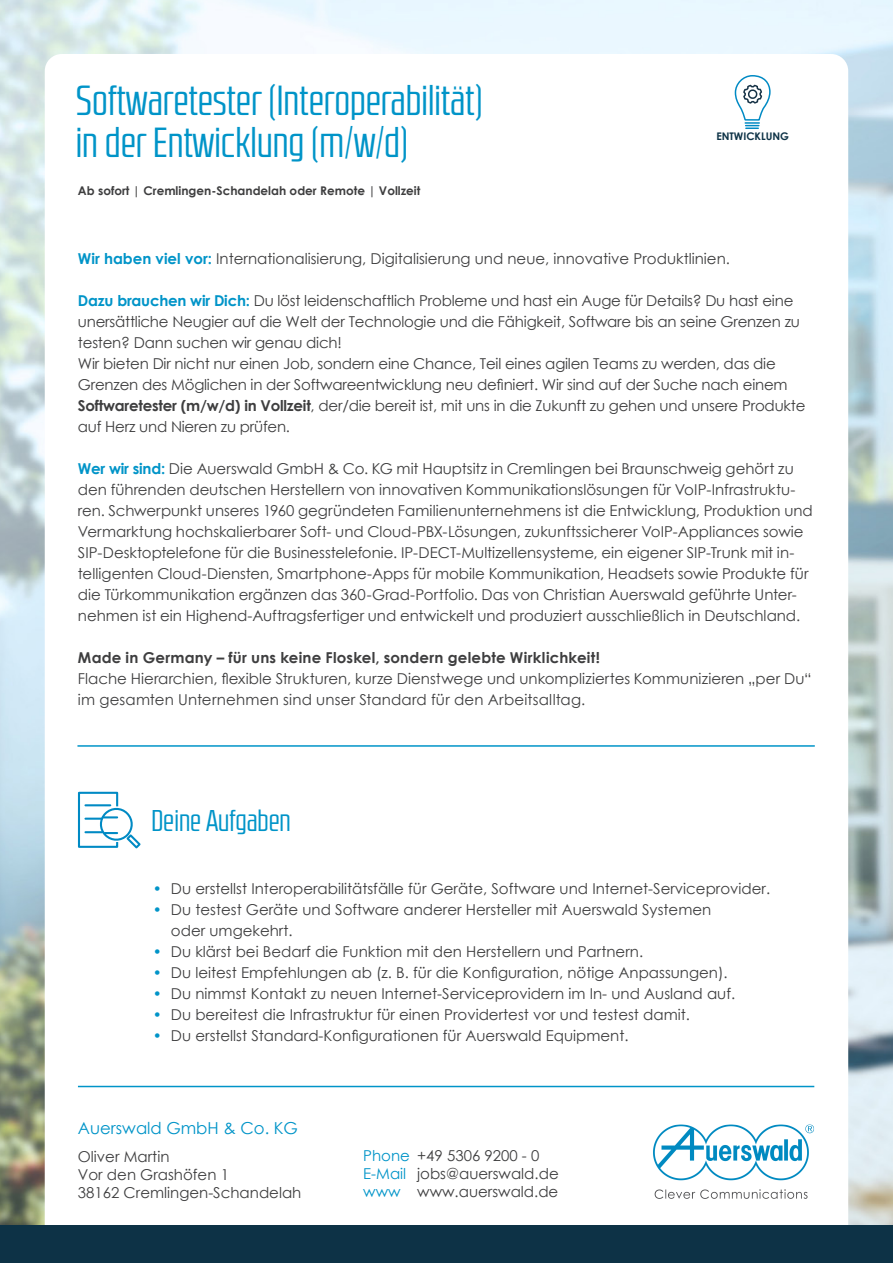
<style>
.page{position:relative;width:893px;height:1263px;background:#fff}
.page>*{position:absolute;margin:0;border:0;box-sizing:border-box;transform-origin:0 0}
.t1{font:42px/42px "RB No 2.1 b";color:#0094c8}
.t2{font:30px "RB No 2.1 b";color:#0094c8}
.t3{font:16.5px "Century Gothic";color:#0094c8}
.t4{font:15px/21px "Century Gothic";color:#3e3e3f}
.t5{font:700 15px "Century Gothic";letter-spacing:.015em;color:#3e3e3f}
.t6{font:700 12px "Century Gothic";color:#3e3e3f}
.t7{font:700 10.5px "Century Gothic";color:#0d3246}
.s1{font-weight:700;color:#0094c8}
.s2{font-weight:700}
.s3{font-family:"Century Gothic Pro";color:#0094c8}
.s4{color:#0094c8}
</style>
<div class="page">
<img style="left:0;top:0;width:893px;height:1225px">
<div style="left:45px;top:54px;width:803px;height:1209px;background:#fff;border-radius:17px"></div>
<div style="left:0;top:1225px;width:893px;height:38px;background:#0d3246"></div>
<img style="left:653px;top:1124px;width:161px;height:75px">
<hr style="left:78px;top:1086px;width:736px;height:1px;background:#0094c8">
<svg style="left:78px;top:792px;width:63px;height:57px"></svg>
<hr style="left:78px;top:745px;width:736px;height:2px;background:#0094c8">
<svg style="left:734px;top:75px;width:37px;height:54px"></svg>
<h1 class="t1" style="left:76px;top:79px;width:408px">Softwaretester (Interoperabilität) in der Entwicklung (m/w/d)</h1>
<p class="t6" style="left:78px;top:181px;width:344px">Ab sofort | Cremlingen-Schandelah oder Remote | Vollzeit</p>
<p class="t7" style="left:716px;top:128px;width:74px">ENTWICKLUNG</p>
<p class="t4" style="left:78px;top:248px;width:653px"><span class="s1">Wir haben viel vor:</span> Internationalisierung, Digitalisierung und neue, innovative Produktlinien.</p>
<p class="t4" style="left:78px;top:290px;width:729px"><span class="s1">Dazu brauchen wir Dich:</span> Du löst leidenschaftlich Probleme und hast ein Auge für Details? Du hast eine unersättliche Neugier auf die Welt der Technologie und die Fähigkeit, Software bis an seine Grenzen zu testen? Dann suchen wir genau dich!<br>Wir bieten Dir nicht nur einen Job, sondern eine Chance, Teil eines agilen Teams zu werden, das die Grenzen des Möglichen in der Softwareentwicklung neu definiert. Wir sind auf der Suche nach einem <span class="s2">Softwaretester (m/w/d) in Vollzeit</span>, der/die bereit ist, mit uns in die Zukunft zu gehen und unsere Produkte auf Herz und Nieren zu prüfen.</p>
<p class="t4" style="left:78px;top:458px;width:736px"><span class="s1">Wer wir sind:</span> Die Auerswald GmbH &amp; Co. KG mit Hauptsitz in Cremlingen bei Braunschweig gehört zu den führenden deutschen Herstellern von innovativen Kommunikationslösungen für VoIP-Infrastruktu&shy;ren. Schwerpunkt unseres 1960 gegründeten Familienunternehmens ist die Entwicklung, Produktion und Vermarktung hochskalierbarer Soft- und Cloud-PBX-Lösungen, zukunftssicherer VoIP-Appliances sowie SIP-Desktoptelefone für die Businesstelefonie. IP-DECT-Multizellensysteme, ein eigener SIP-Trunk mit in&shy;telligenten Cloud-Diensten, Smartphone-Apps für mobile Kommunikation, Headsets sowie Produkte für die Türkommunikation ergänzen das 360-Grad-Portfolio. Das von Christian Auerswald geführte Unter&shy;nehmen ist ein Highend-Auftragsfertiger und entwickelt und produziert ausschließlich in Deutschland.</p>
<p class="t5" style="left:78px;top:646px;width:523px">Made in Germany – für uns keine Floskel, sondern gelebte Wirklichkeit!</p>
<p class="t4" style="left:78px;top:668px;width:735px">Flache Hierarchien, flexible Strukturen, kurze Dienstwege und unkompliziertes Kommunizieren „per Du“ im gesamten Unternehmen sind unser Standard für den Arbeitsalltag.</p>
<h2 class="t2" style="left:151px;top:804px;width:141px">Deine Aufgaben</h2>
<p class="t4" style="left:153px;top:878px;width:619px"><span class="s3">•</span> Du erstellst Interoperabilitätsfälle für Geräte, Software und Internet-Serviceprovider.</p>
<p class="t4" style="left:171px;top:899px;width:542px;text-indent:-18px"><span class="s3">•</span> Du testest Geräte und Software anderer Hersteller mit Auerswald Systemen oder umgekehrt.</p>
<p class="t4" style="left:153px;top:941px;width:492px"><span class="s3">•</span> Du klärst bei Bedarf die Funktion mit den Herstellern und Partnern.</p>
<p class="t4" style="left:153px;top:962px;width:576px"><span class="s3">•</span> Du leitest Empfehlungen ab (z. B. für die Konfiguration, nötige Anpassungen).</p>
<p class="t4" style="left:153px;top:983px;width:584px"><span class="s3">•</span> Du nimmst Kontakt zu neuen Internet-Serviceprovidern im In- und Ausland auf.</p>
<p class="t4" style="left:153px;top:1004px;width:539px"><span class="s3">•</span> Du bereitest die Infrastruktur für einen Providertest vor und testest damit.</p>
<p class="t4" style="left:153px;top:1025px;width:477px"><span class="s3">•</span> Du erstellst Standard-Konfigurationen für Auerswald Equipment.</p>
<p class="t3" style="left:78px;top:1116px;width:222px">Auerswald GmbH &amp; Co. KG</p>
<p class="t4" style="left:78px;top:1147px;width:225px;line-height:18px">Oliver Martin<br>Vor den Grashöfen 1<br>38162 Cremlingen-Schandelah</p>
<p class="t4" style="left:363px;top:1146px;width:197px;line-height:18px"><span class="s4">Phone</span> +49 5306 9200 - 0<br><span class="s4">E-Mail</span> jobs@auerswald.de <span class="s4">www</span> www.auerswald.de</p>
</div>
